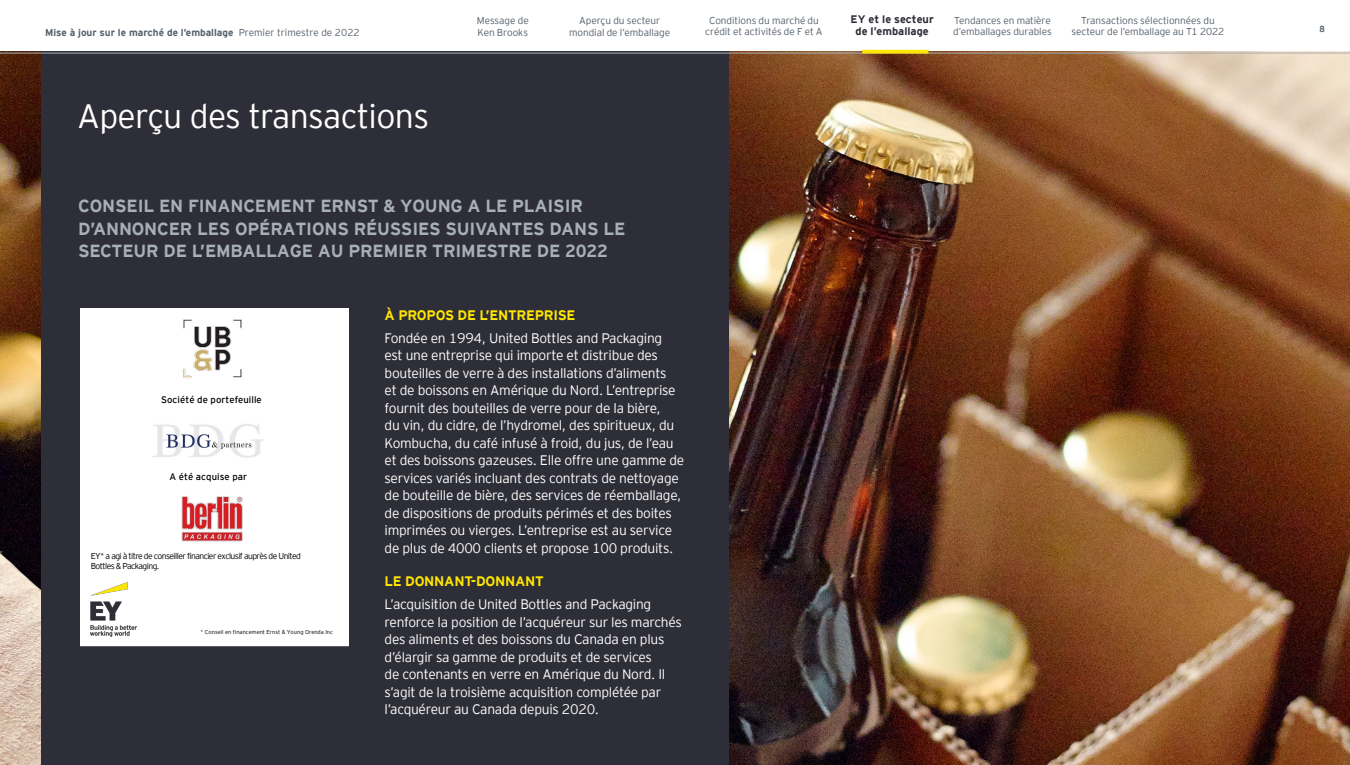
<style>
.page{position:relative;width:1350px;height:765px;background:#fff}
.page>*{position:absolute;margin:0;border:0;box-sizing:border-box;transform-origin:0 0}
.t1{font:300 33.75px "EY Interstate";letter-spacing:-.02em;color:#fff}
.t2{font:700 17.5px/22.8px "EY Interstate";letter-spacing:-.01em;color:#a7b0b5}
.t3{font:300 13.75px/17.5px "EY Interstate";letter-spacing:-.02em;color:#fff}
.t4{font:700 13.75px "EY Interstate";letter-spacing:-.02em;color:#ffe600}
.t5{font:700 11px/12.5px "EY Interstate";letter-spacing:.005em;color:#2e2e38;text-align:center}
.t6{font:300 10px/11.2px "EY Interstate";letter-spacing:-.005em;color:#55616c;text-align:center}
.t7{font:700 10px "EY Interstate";color:#55616c}
.t8{font:300 9.5px "EY Interstate";letter-spacing:.005em;color:#000}
.t9{font:700 8.75px "EY Interstate";color:#55616c}
.t10{font:300 8.5px/10.2px "EY Interstate";letter-spacing:-.065em;color:#000}
.t11{font:300 5.75px "EY Interstate";color:#000}
.s1{font-weight:300}
</style>
<div class="page">
<img style="left:0;top:52px;width:1350px;height:713px">
<div style="left:42px;top:52px;width:687px;height:713px;background:#2e2e38"></div>
<div style="left:80px;top:309px;width:268px;height:337px;background:#fff"></div>
<img style="left:178px;top:315px;width:67px;height:66px">
<img style="left:165px;top:494px;width:94px;height:49px">
<img style="left:148px;top:421px;width:122px;height:40px">
<img style="left:90px;top:583px;width:46px;height:54px">
<hr style="left:0;top:53px;width:1350px;height:1px;background:#a7b0b5">
<svg style="left:862px;top:50px;width:66px;height:4px"></svg>
<p class="t6" style="left:477px;top:15px;width:54px">Message de</p>
<p class="t7" style="left:45px;top:25px;width:316px">Mise à jour sur le marché de l’emballage <span class="s1">Premier trimestre de 2022</span></p>
<p class="t6" style="left:478px;top:26px;width:52px">Ken Brooks</p>
<p class="t6" style="left:569px;top:15px;width:103px">Aperçu du secteur mondial de l’emballage</p>
<p class="t5" style="left:851px;top:12px;width:85px">EY et le secteur de l’emballage</p>
<p class="t6" style="left:705px;top:14px;width:119px">Conditions du marché du crédit et activités de F et A</p>
<p class="t6" style="left:953px;top:14px;width:100px;text-align:left">Tendances en matière d’emballages durables</p>
<p class="t6" style="left:1072px;top:14px;width:154px">Transactions sélectionnées du secteur de l’emballage au T1 2022</p>
<h1 class="t1" style="left:77px;top:92px;width:353px">Aperçu des transactions</h1>
<p class="t2" style="left:78px;top:193px;width:549px">CONSEIL EN FINANCEMENT ERNST &amp; YOUNG A LE PLAISIR<br>D’ANNONCER LES OPÉRATIONS RÉUSSIES SUIVANTES DANS LE<br>SECTEUR DE L’EMBALLAGE AU PREMIER TRIMESTRE DE 2022</p>
<p class="t8" style="left:161px;top:393px;width:102px">Société de portefeuille</p>
<p class="t8" style="left:169px;top:469px;width:79px">A été acquise par</p>
<p class="t10" style="left:91px;top:550px;width:212px">EY* a agi à titre de conseiller financier exclusif auprès de United<br>Bottles &amp; Packaging.</p>
<p class="t11" style="left:201px;top:628px;width:134px">* Conseil en financement Ernst &amp; Young Orenda Inc</p>
<p class="t4" style="left:385px;top:305px;width:192px">À PROPOS DE L’ENTREPRISE</p>
<p class="t3" style="left:385px;top:328px;width:301px">Fondée en 1994, United Bottles and Packaging<br>est une entreprise qui importe et distribue des bouteilles de verre à des installations d’aliments<br>et de boissons en Amérique du Nord. L’entreprise fournit des bouteilles de verre pour de la bière,<br>du vin, du cidre, de l’hydromel, des spiritueux, du Kombucha, du café infusé à froid, du jus, de l’eau et des boissons gazeuses. Elle offre une gamme de services variés incluant des contrats de nettoyage de bouteille de bière, des services de réemballage, de dispositions de produits périmés et des boites imprimées ou vierges. L’entreprise est au service de plus de 4000 clients et propose 100 produits.</p>
<p class="t4" style="left:385px;top:571px;width:161px">LE DONNANT-DONNANT</p>
<p class="t3" style="left:385px;top:595px;width:299px">L’acquisition de United Bottles and Packaging renforce la position de l’acquéreur sur les marchés des aliments et des boissons du Canada en plus d’élargir sa gamme de produits et de services<br>de contenants en verre en Amérique du Nord. Il s’agit de la troisième acquisition complétée par l’acquéreur au Canada depuis 2020.</p>
<p class="t9" style="left:1319px;top:23px;width:7px">8</p>
</div>
